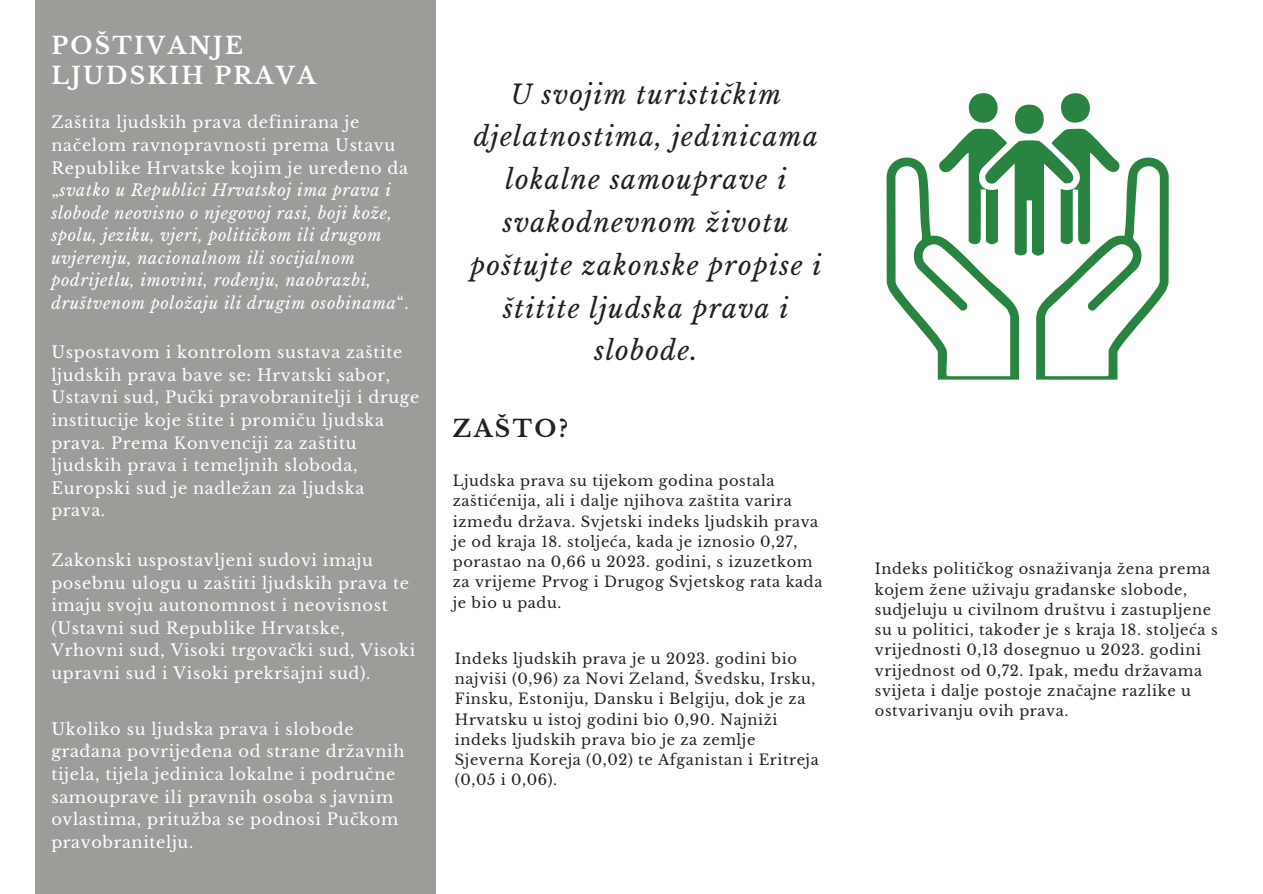
<style>
.page{position:relative;width:1263px;height:894px;background:#fff}
.page>*{position:absolute;margin:0;border:0;box-sizing:border-box;transform-origin:0 0}
.t1{font:italic 26.25px/42.8px "Libre Baskerville";letter-spacing:.05em;color:#232020;text-align:center}
.t2{font:700 23.4px/29.5px "Libre Baskerville";letter-spacing:.1em;color:#fff}
.t3{font:700 23.4px "Libre Baskerville";letter-spacing:.1em;color:#232020}
.t4{font:16.05px/22.5px "Libre Baskerville";letter-spacing:.04em;color:#fff}
.t5{font:italic 16.05px/22.5px "Libre Baskerville";letter-spacing:.04em;color:#fff}
.t6{font:14.7px/20.2px "Libre Baskerville";letter-spacing:.04em;color:#232020}
.s1{font-style:normal}
</style>
<div class="page">
<div style="left:36px;top:0;width:400px;height:893px;background:#9c9c98"></div>
<svg style="left:886px;top:93px;width:283px;height:286px"></svg>
<p class="t2" style="left:51px;top:31px;width:266px">POŠTIVANJE<br>LJUDSKIH PRAVA</p>
<p class="t5" style="left:51px;top:112px;width:359px"><span class="s1">Zaštita ljudskih prava definirana je načelom ravnopravnosti prema Ustavu Republike Hrvatske kojim je uređeno da „</span>svatko u Republici Hrvatskoj ima prava i slobode neovisno o njegovoj rasi, boji kože, spolu, jeziku, vjeri, političkom ili drugom uvjerenju, nacionalnom ili socijalnom podrijetlu, imovini, rođenju, naobrazbi, društvenom položaju ili drugim osobinama<span class="s1">“.</span></p>
<p class="t4" style="left:51px;top:341px;width:370px">Uspostavom i kontrolom sustava zaštite ljudskih prava bave se: Hrvatski sabor, Ustavni sud, Pučki pravobranitelji i druge institucije koje štite i promiču ljudska prava. Prema Konvenciji za zaštitu ljudskih prava i temeljnih sloboda, Europski sud je nadležan za ljudska prava.</p>
<h2 class="t1" style="left:470px;top:73px;width:352px">U svojim turističkim djelatnostima, jedinicama lokalne samouprave i svakodnevnom životu poštujte zakonske propise i štitite ljudska prava i slobode.</h2>
<p class="t3" style="left:453px;top:414px;width:117px">ZAŠTO?</p>
<p class="t6" style="left:453px;top:470px;width:371px">Ljudska prava su tijekom godina postala zaštićenija, ali i dalje njihova zaštita varira između država. Svjetski indeks ljudskih prava je od kraja 18. stoljeća, kada je iznosio 0,27, porastao na 0,66 u 2023. godini, s izuzetkom za vrijeme Prvog i Drugog Svjetskog rata kada je bio u padu.</p>
<p class="t6" style="left:455px;top:648px;width:365px">Indeks ljudskih prava je u 2023. godini bio najviši (0,96) za Novi Zeland, Švedsku, Irsku, Finsku, Estoniju, Dansku i Belgiju, dok je za Hrvatsku u istoj godini bio 0,90. Najniži indeks ljudskih prava bio je za zemlje Sjeverna Koreja (0,02) te Afganistan i Eritreja (0,05 i 0,06).</p>
<h1 class="t4" style="left:51px;top:549px;width:365px">Zakonski uspostavljeni sudovi imaju posebnu ulogu u zaštiti ljudskih prava te imaju svoju autonomnost i neovisnost (Ustavni sud Republike Hrvatske, Vrhovni sud, Visoki trgovački sud, Visoki upravni sud i Visoki prekršajni sud).</h1>
<h2 class="t6" style="left:875px;top:559px;width:344px">Indeks političkog osnaživanja žena prema kojem žene uživaju građanske slobode, sudjeluju u civilnom društvu i zastupljene su u politici, također je s kraja 18. stoljeća s vrijednosti 0,13 dosegnuo u 2023. godini vrijednost od 0,72. Ipak, među državama svijeta i dalje postoje značajne razlike u ostvarivanju ovih prava.</h2>
<p class="t4" style="left:51px;top:717px;width:355px">Ukoliko su ljudska prava i slobode građana povrijeđena od strane državnih tijela, tijela jedinica lokalne i područne samouprave ili pravnih osoba s javnim ovlastima, pritužba se podnosi Pučkom pravobranitelju.</p>
</div>
